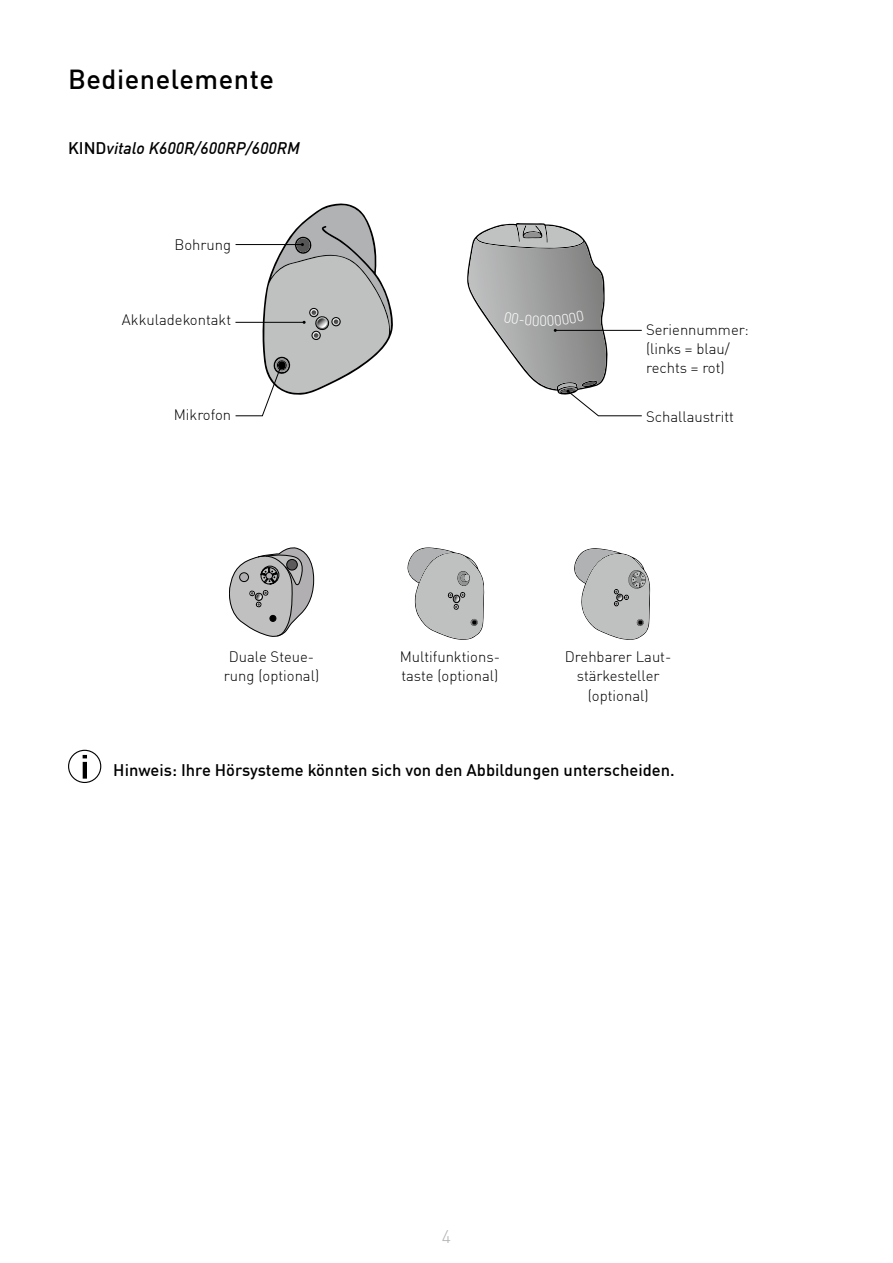
<style>
.page{position:relative;width:893px;height:1263px;background:#fff}
.page>*{position:absolute;margin:0;border:0;box-sizing:border-box;transform-origin:0 0}
.t1{font:500 27px "DIN Offc Pro";letter-spacing:.02em;color:#000}
.t2{font:300 18px "DIN Offc Pro";color:#b1b2b3}
.t3{font:500 16.5px "DIN Offc Pro";color:#000}
.t4{font:italic 500 16.5px "DIN Offc Pro";color:#000}
.t5{font:300 14.85px/19.4px "DIN Offc Pro";color:#000}
.t6{font:300 14.85px "DIN Offc Pro";color:#fff}
.s1{font-style:normal}
</style>
<div class="page">
<div style="left:68px;top:750px;width:33px;height:33px;border:1px solid #000;border-radius:50%"></div>
<hr style="left:83px;top:762px;width:4px;height:17px;background:#000">
<svg style="left:83px;top:755px;width:4px;height:3px"></svg>
<svg style="left:229px;top:547px;width:85px;height:90px"></svg>
<svg style="left:408px;top:547px;width:76px;height:93px"></svg>
<svg style="left:574px;top:548px;width:76px;height:92px"></svg>
<svg style="left:235px;top:204px;width:158px;height:212px"></svg>
<svg style="left:467px;top:223px;width:175px;height:193px"></svg>
<h1 class="t1" style="left:68px;top:58px;width:207px">Bedienelemente</h1>
<p class="t4" style="left:68px;top:135px;width:233px"><span class="s1">KIND</span>vitalo K600R/600RP/600RM</p>
<p class="t5" style="left:174px;top:234px;width:58px">Bohrung</p>
<p class="t5" style="left:122px;top:309px;width:111px">Akkuladekontakt</p>
<p class="t5" style="left:174px;top:404px;width:59px">Mikrofon</p>
<p class="t6" style="left:539px;top:309px;width:9px">0</p>
<p class="t5" style="left:646px;top:318px;width:104px">Seriennummer: (links = blau/ rechts = rot)</p>
<p class="t5" style="left:646px;top:405px;width:90px">Schallaustritt</p>
<p class="t5" style="left:224px;top:646px;width:97px;text-align:center">Duale Steue&shy;rung (optional)</p>
<p class="t5" style="left:400px;top:646px;width:102px">Multifunktions&shy;taste (optional)</p>
<p class="t5" style="left:565px;top:646px;width:108px;text-align:center">Drehbarer Laut&shy;stärkesteller (optional)</p>
<p class="t3" style="left:113px;top:757px;width:563px">Hinweis: Ihre Hörsysteme könnten sich von den Abbildungen unterscheiden.</p>
<p class="t2" style="left:442px;top:1222px;width:11px">4</p>
</div>
